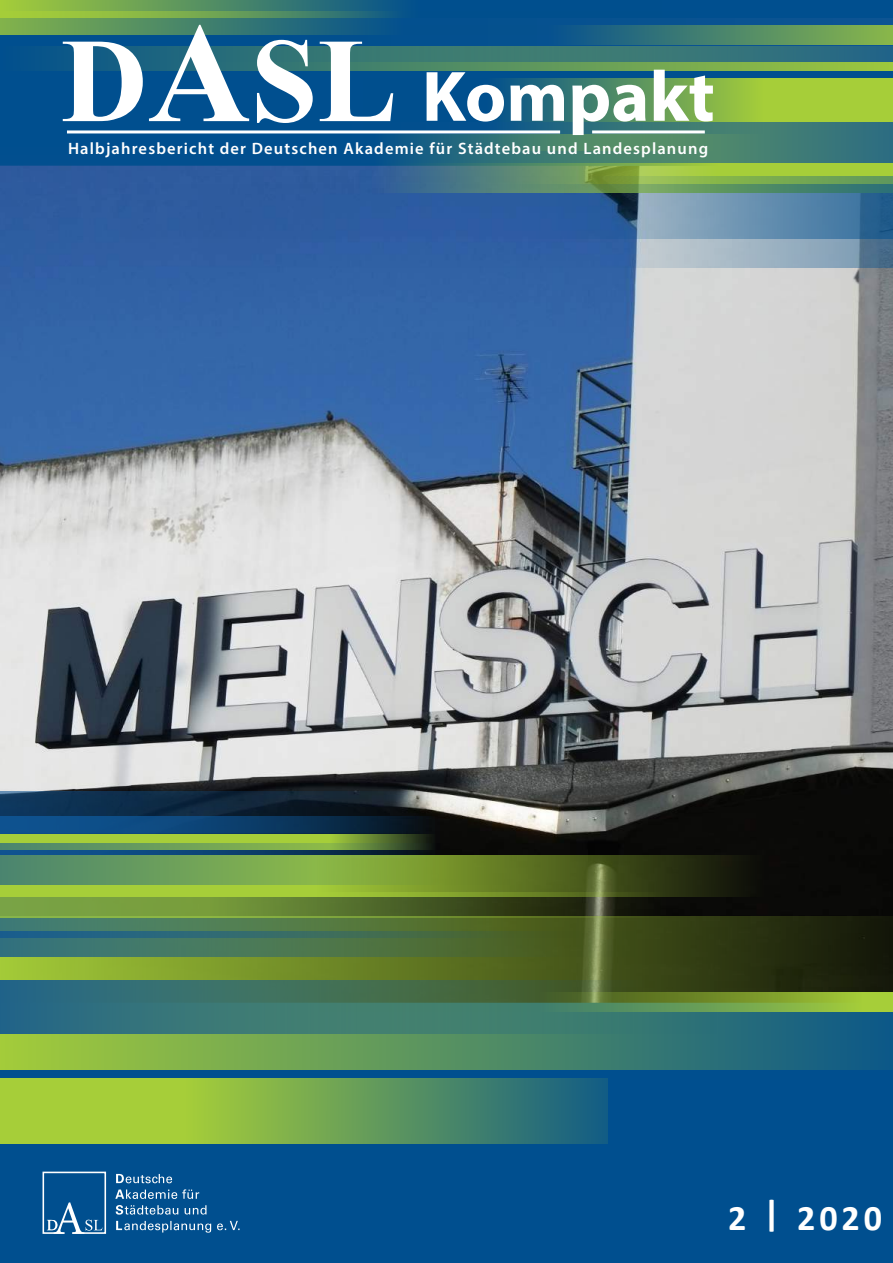
<style>
.page{position:relative;width:893px;height:1263px;background:#fff}
.page>*{position:absolute;margin:0;border:0;box-sizing:border-box;transform-origin:0 0}
.t1{font:700 72px "Myriad Pro";color:#fff}
.t2{font:700 36px "Calibri";color:#fff}
.t3{font:600 16.5px "Myriad Pro";letter-spacing:.07em;color:#fff}
.t4{font:15px "Times New Roman";color:#fff}
.s1{font-family:"Times New Roman";font-size:120px}
.s2{font-family:"Times New Roman";font-size:142.5px}
</style>
<div class="page">
<img style="left:0;top:166px;width:893px;height:750px">
<div style="left:0;top:0;width:893px;height:166px;background:#004f8f"></div>
<svg style="left:503px;top:78px;width:390px;height:44px;background:#71a553"></svg>
<svg style="left:303px;top:163px;width:590px;height:13px;background:#729e5f"></svg>
<svg style="left:199px;top:176px;width:694px;height:92px;background:#567ea0"></svg>
<div style="left:3px;top:46px;width:890px;height:24px;background:linear-gradient(to right,#014f8e,#9ec83d)"></div>
<svg style="left:180px;top:18px;width:713px;height:43px"></svg>
<svg style="left:240px;top:122px;width:653px;height:41px"></svg>
<svg style="left:120px;top:184px;width:773px;height:54px;background:#3f6c9c"></svg>
<svg style="left:306px;top:25px;width:587px;height:20px"></svg>
<div style="left:0;top:1003px;width:893px;height:260px;background:#004f8f"></div>
<svg style="left:0;top:916px;width:893px;height:154px;background:#4c7341"></svg>
<svg style="left:0;top:816px;width:510px;height:19px"></svg>
<svg style="left:0;top:918px;width:578px;height:13px;background:#4e7547"></svg>
<svg style="left:0;top:791px;width:497px;height:42px;background:#1f3c55"></svg>
<svg style="left:0;top:855px;width:827px;height:42px;background:#46541b"></svg>
<svg style="left:0;top:1078px;width:607px;height:66px;background:#72a653"></svg>
<svg style="left:0;top:835px;width:529px;height:15px;background:#77942c"></svg>
<svg style="left:0;top:892px;width:674px;height:26px;background:#607c2e"></svg>
<svg style="left:0;top:980px;width:717px;height:53px;background:#39716a"></svg>
<svg style="left:0;top:931px;width:635px;height:25px;background:#436d4f"></svg>
<svg style="left:320px;top:992px;width:573px;height:20px;background:#618b48"></svg>
<svg style="left:0;top:0;width:395px;height:11px;background:#579160"></svg>
<svg style="left:0;top:11px;width:696px;height:24px"></svg>
<hr style="left:67px;top:130px;width:493px;height:3px;background:#fff">
<hr style="left:592px;top:130px;width:113px;height:3px;background:#fff">
<svg style="left:0;top:843px;width:511px;height:42px;background:#608b4c"></svg>
<svg style="left:42px;top:1171px;width:65px;height:63px"></svg>
<svg style="left:116px;top:1221px;width:124px;height:11px"></svg>
<svg style="left:116px;top:1205px;width:91px;height:9px"></svg>
<svg style="left:115px;top:1189px;width:84px;height:10px"></svg>
<svg style="left:116px;top:1174px;width:56px;height:9px"></svg>
<h1 class="t1" style="left:61px;top:50px;width:655px"><span class="s1">D</span><span class="s2">A</span><span class="s1">SL</span> Kompakt</h1>
<p class="t3" style="left:68px;top:138px;width:642px">Halbjahresbericht der Deutschen Akademie für Städtebau und Landesplanung</p>
<p class="t4" style="left:47px;top:1214px;width:12px">D</p>
<h2 class="t2" style="left:728px;top:1192px;width:155px">2 | 2020</h2>
</div>
